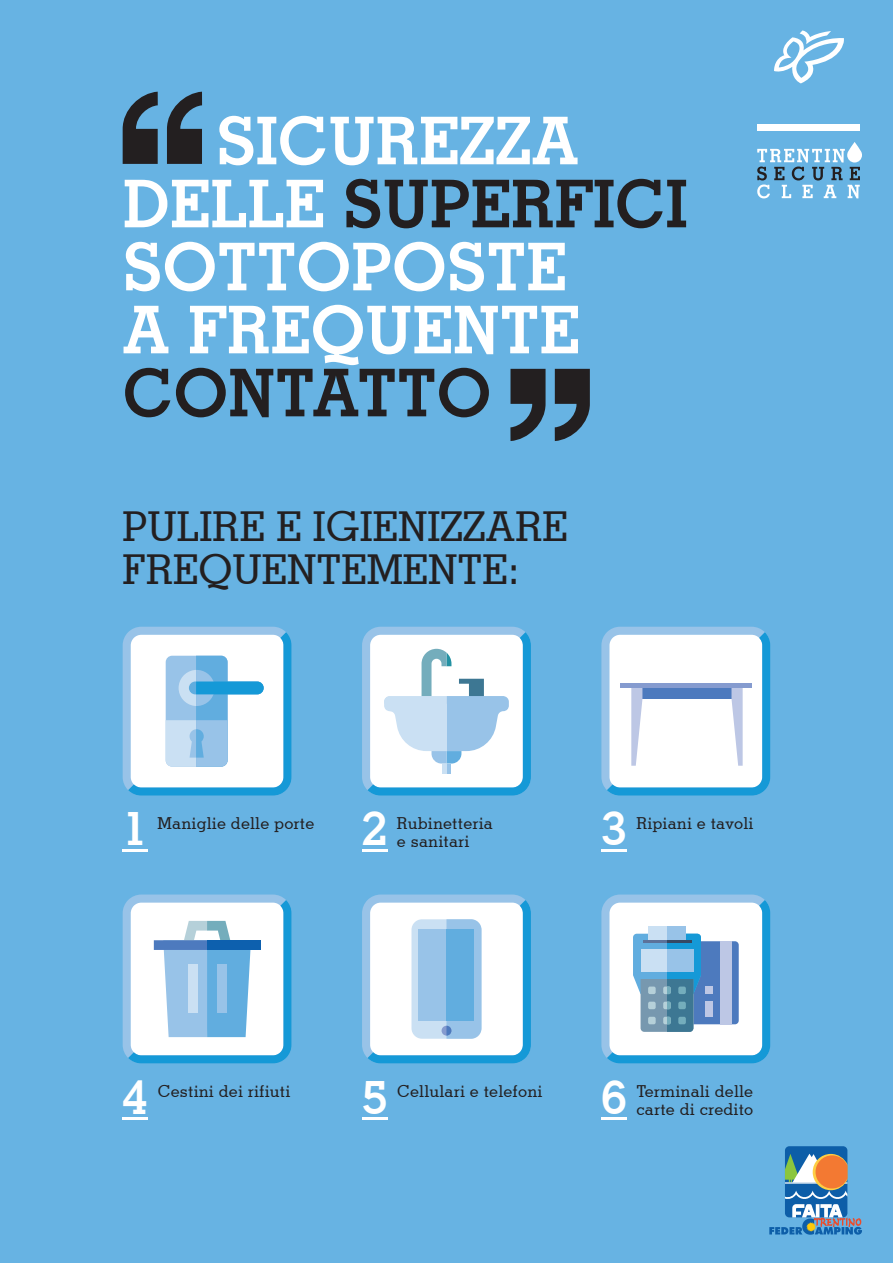
<style>
.page{position:relative;width:893px;height:1263px;background:#67b3e3}
.page>*{position:absolute;margin:0;border:0;box-sizing:border-box;transform-origin:0 0}
.t1{font:700 66px/63px "Stymie BT";color:#fff}
.t2{font:700 45.9px "Stymie BT";color:#fff}
.t3{font:500 41.25px "Stymie BT";color:#231f20}
.t4{font:500 16.5px "Stymie BT";letter-spacing:.01em;color:#231f20}
.s1{color:#231f20}
</style>
<div class="page">
<svg style="left:774px;top:30px;width:70px;height:53px"></svg>
<div style="left:757px;top:124px;width:103px;height:7px;background:#fff"></div>
<svg style="left:757px;top:142px;width:105px;height:56px"></svg>
<div style="left:785px;top:1146px;width:62px;height:71px;background:#0d5ea8;border-radius:4px"></div>
<svg style="left:769px;top:1154px;width:93px;height:81px"></svg>
<hr style="left:123px;top:849px;width:25px;height:3px;background:#fff">
<hr style="left:362px;top:849px;width:25px;height:3px;background:#fff">
<hr style="left:601px;top:849px;width:26px;height:3px;background:#fff">
<hr style="left:123px;top:1118px;width:25px;height:2px;background:#fff">
<hr style="left:362px;top:1118px;width:25px;height:2px;background:#fff">
<hr style="left:601px;top:1118px;width:26px;height:2px;background:#fff">
<svg style="left:123px;top:627px;width:169px;height:169px"></svg>
<svg style="left:362px;top:894px;width:169px;height:169px"></svg>
<svg style="left:601px;top:627px;width:169px;height:169px"></svg>
<div style="left:620px;top:683px;width:131px;height:5px;background:#859bcf"></div>
<svg style="left:123px;top:894px;width:169px;height:169px"></svg>
<div style="left:207px;top:940px;width:53px;height:10px;background:#0d60ae"></div>
<svg style="left:601px;top:894px;width:169px;height:169px"></svg>
<div style="left:678px;top:986px;width:8px;height:8px;background:#74adbc;border-radius:2px"></div>
<div style="left:648px;top:926px;width:38px;height:15px;background:#cae0f3"></div>
<div style="left:667px;top:926px;width:19px;height:15px;background:#98c3e8"></div>
<hr style="left:643px;top:940px;width:48px;height:3px;background:#5c729a">
<hr style="left:667px;top:940px;width:24px;height:3px;background:#364964">
<svg style="left:362px;top:627px;width:169px;height:169px"></svg>
<svg style="left:123px;top:92px;width:35px;height:72px"></svg>
<svg style="left:167px;top:92px;width:35px;height:72px"></svg>
<svg style="left:555px;top:369px;width:35px;height:72px"></svg>
<svg style="left:510px;top:369px;width:36px;height:72px"></svg>
<p class="t1" style="left:123px;top:109px;width:566px;text-indent:94px">SICUREZZA<br>DELLE <span class="s1">SUPERFICI<br></span>SOTTOPOSTE<br>A FREQUENTE<br><span class="s1">CONTATTO</span></p>
<p class="t3" style="left:123px;top:501px;width:447px">PULIRE E IGIENIZZARE</p>
<p class="t3" style="left:123px;top:545px;width:398px">FREQUENTEMENTE:</p>
<h2 class="t2" style="left:123px;top:801px;width:27px">1</h2>
<h2 class="t2" style="left:362px;top:801px;width:27px">2</h2>
<h2 class="t2" style="left:601px;top:801px;width:27px">3</h2>
<p class="t4" style="left:158px;top:813px;width:158px">Maniglie delle porte</p>
<p class="t4" style="left:397px;top:813px;width:97px">Rubinetteria</p>
<p class="t4" style="left:397px;top:831px;width:74px">e sanitari</p>
<p class="t4" style="left:636px;top:813px;width:119px">Ripiani e tavoli</p>
<h2 class="t2" style="left:123px;top:1069px;width:27px">4</h2>
<h2 class="t2" style="left:362px;top:1069px;width:27px">5</h2>
<h2 class="t2" style="left:601px;top:1069px;width:27px">6</h2>
<p class="t4" style="left:158px;top:1080px;width:134px">Cestini dei rifiuti</p>
<p class="t4" style="left:397px;top:1080px;width:147px">Cellulari e telefoni</p>
<p class="t4" style="left:637px;top:1081px;width:118px">Terminali delle</p>
<p class="t4" style="left:637px;top:1099px;width:118px">carte di credito</p>
</div>
